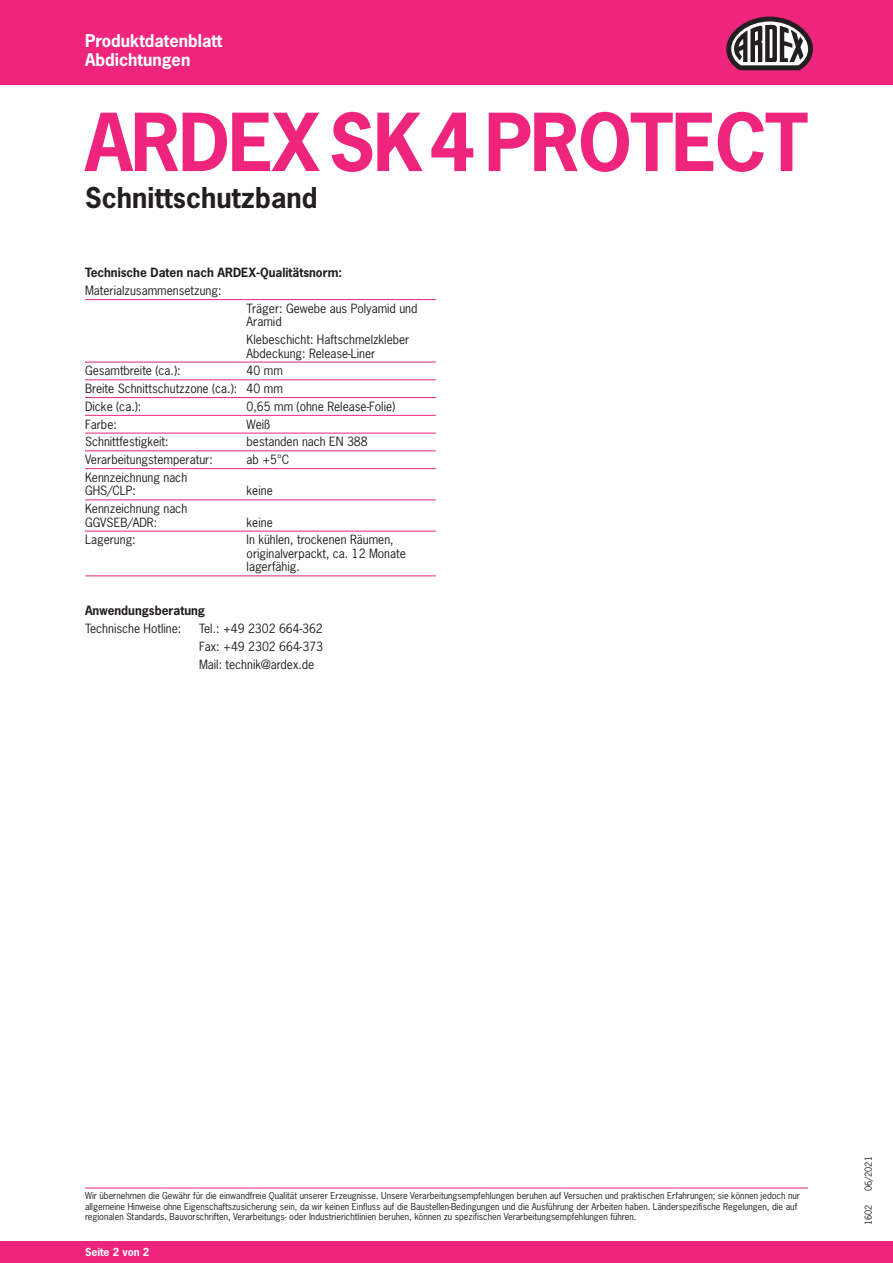
<style>
.page{position:relative;width:893px;height:1263px;background:#fff}
.page>*{position:absolute;margin:0;border:0;box-sizing:border-box;transform-origin:0 0}
.t1{font:700 75px "News Gothic Std";letter-spacing:-.025em;color:#ee247d}
.t2{font:700 27px "News Gothic Std";letter-spacing:.005em;color:#231f20}
.t3{font:700 16.5px/19.5px "News Gothic Std";color:#fff}
.t4{font:12px/13.5px "News Gothic Std";color:#231f20}
.t5{font:700 12px "News Gothic Std";color:#231f20}
.t6{font:700 10.5px "News Gothic Std";color:#fff}
.t7{font:9px/10.5px "News Gothic Std";color:#231f20}
</style>
<div class="page">
<div style="left:0;top:0;width:893px;height:85px;background:#ee247d"></div>
<div style="left:0;top:1242px;width:893px;height:21px;background:#ee247d"></div>
<hr style="left:85px;top:299px;width:351px;height:1px;background:#ee247d">
<hr style="left:85px;top:362px;width:351px;height:1px;background:#ee247d">
<hr style="left:85px;top:379px;width:351px;height:1px;background:#ee247d">
<hr style="left:85px;top:397px;width:351px;height:1px;background:#ee247d">
<hr style="left:85px;top:415px;width:351px;height:1px;background:#ee247d">
<hr style="left:85px;top:433px;width:351px;height:1px;background:#ee247d">
<hr style="left:85px;top:450px;width:351px;height:1px;background:#ee247d">
<hr style="left:85px;top:468px;width:351px;height:1px;background:#ee247d">
<hr style="left:85px;top:499px;width:351px;height:1px;background:#ee247d">
<hr style="left:85px;top:531px;width:351px;height:1px;background:#ee247d">
<hr style="left:85px;top:575px;width:351px;height:1px;background:#ee247d">
<svg style="left:726px;top:17px;width:87px;height:53px"></svg>
<hr style="left:85px;top:1188px;width:723px;height:1px;background:#ee247d">
<h3 class="t3" style="left:85px;top:31px;width:139px">Produktdatenblatt<br>Abdichtungen</h3>
<h1 class="t1" style="left:85px;top:93px;width:724px">ARDEXSK4PROTECT</h1>
<h2 class="t2" style="left:85px;top:180px;width:234px">Schnittschutzband</h2>
<p class="t5" style="left:85px;top:265px;width:259px">Technische Daten nach ARDEX-Qualitätsnorm:</p>
<p class="t4" style="left:85px;top:284px;width:138px">Materialzusammensetzung:</p>
<p class="t4" style="left:247px;top:301px;width:172px">Träger: Gewebe aus Polyamid und<br>Aramid</p>
<p class="t4" style="left:247px;top:333px;width:164px">Klebeschicht: Haftschmelzkleber<br>Abdeckung: Release-Liner</p>
<p class="t4" style="left:85px;top:364px;width:97px">Gesamtbreite (ca.):</p>
<p class="t4" style="left:85px;top:362px;width:199px;line-height:17.7px;text-align:justify;text-indent:162px">40 mm Breite Schnittschutzzone (ca.): 40 mm Dicke (ca.):</p>
<p class="t4" style="left:247px;top:399px;width:150px">0,65 mm (ohne Release-Folie)</p>
<p class="t4" style="left:85px;top:417px;width:33px">Farbe:</p>
<p class="t4" style="left:247px;top:417px;width:25px">Weiß</p>
<p class="t4" style="left:85px;top:435px;width:85px">Schnittfestigkeit:</p>
<p class="t4" style="left:247px;top:435px;width:123px">bestanden nach EN 388</p>
<p class="t4" style="left:85px;top:453px;width:129px">Verarbeitungstemperatur:</p>
<p class="t4" style="left:247px;top:453px;width:44px">ab +5°C</p>
<p class="t4" style="left:85px;top:470px;width:104px">Kennzeichnung nach<br>GHS/CLP:</p>
<p class="t4" style="left:247px;top:484px;width:28px">keine</p>
<p class="t4" style="left:85px;top:502px;width:104px">Kennzeichnung nach<br>GGVSEB/ADR:</p>
<p class="t4" style="left:247px;top:515px;width:28px">keine</p>
<p class="t4" style="left:85px;top:533px;width:52px">Lagerung:</p>
<p class="t4" style="left:247px;top:533px;width:161px">In kühlen, trockenen Räumen, originalverpackt, ca. 12 Monate lagerfähig.</p>
<p class="t5" style="left:85px;top:603px;width:122px">Anwendungsberatung</p>
<p class="t4" style="left:85px;top:622px;width:98px">Technische Hotline:</p>
<p class="t4" style="left:199px;top:619px;width:125px;line-height:17.7px;text-align:justify">Tel.: +49 2302 664-362<br>Fax: +49 2302 664-373<br>Mail: technik@ardex.de</p>
<p class="t7" style="left:85px;top:1191px;width:716px">Wir übernehmen die Gewähr für die einwandfreie Qualität unserer Erzeugnisse. Unsere Verarbeitungsempfehlungen beruhen auf Versuchen und praktischen Erfahrungen; sie können jedoch nur allgemeine Hinweise ohne Eigenschaftszusicherung sein, da wir keinen Einfluss auf die Baustellen-Bedingungen und die Ausführung der Arbeiten haben. Länderspezifische Regelungen, die auf regionalen Standards, Bauvorschriften, Verarbeitungs- oder Industrierichtlinien beruhen, können zu spezifischen Verarbeitungsempfehlungen führen.</p>
<p class="t6" style="left:85px;top:1245px;width:66px">Seite 2 von 2</p>
<p class="t7" style="left:863px;top:1191px;width:37px;rotate:-90deg">06/2021</p>
<p class="t7" style="left:863px;top:1225px;width:22px;rotate:-90deg">1602</p>
</div>
